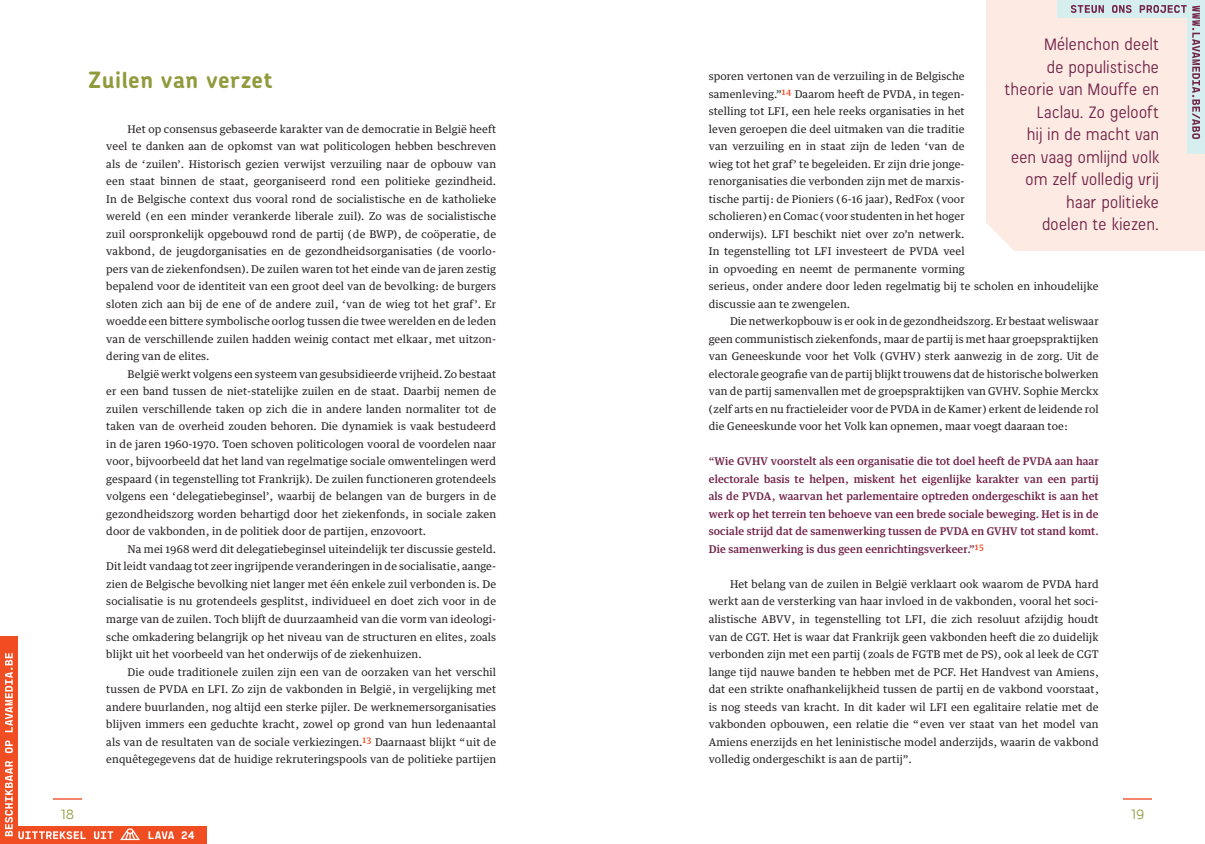
<style>
.page{position:relative;width:1205px;height:844px;background:#fff}
.page>*{position:absolute;margin:0;border:0;box-sizing:border-box;transform-origin:0 0}
._3_3_Lava_-_article_INTERTITLE{font:700 22.5px "Chevin Pro";letter-spacing:.025em;color:#919a3c}
._3_4_Lava_-_article_STREAMER_-_C_right{font:17.5px/22.5px "Beauchef";letter-spacing:.03em;color:#712349;text-align:right}
.t1{font:300 13.75px "Gosha Sans";color:#919a3c}
.t2{font:800 11px "Cartograph Mono CF";color:#fff}
._3_2_Lava_-_article_BODY_TEXT{font:10.62px/17.5px "Guardian Text Egyp";letter-spacing:.01em;color:#231f20;text-align:justify}
._3_2_1_Lava_-_article_body_HIGHLIGHT{font:500 10.62px/17.5px "Guardian Text Egyp";letter-spacing:.01em;color:#712349;text-align:justify}
</style>
<div class="page">
<div style="left:986px;top:0;width:219px;height:251px;background:#fdeae2"></div>
<svg style="left:1123px;top:798px;width:29px;height:1px"></svg>
<div style="left:1057px;top:0;width:148px;height:18px;background:#d6eeed"></div>
<div style="left:1187px;top:0;width:18px;height:154px;background:#d6eeed"></div>
<div style="left:0;top:826px;width:207px;height:17px;background:#f04d22"></div>
<div style="left:0;top:636px;width:18px;height:207px;background:#f04d22"></div>
<svg style="left:5px;top:653px;width:169px;height:186px"></svg>
<svg style="left:1071px;top:5px;width:115px;height:8px"></svg>
<svg style="left:1192px;top:6px;width:8px;height:133px"></svg>
<p class="_3_3_Lava_-_article_INTERTITLE" style="left:89px;top:65px;width:185px">Zuilen van verzet</p>
<p class="_3_2_Lava_-_article_BODY_TEXT" style="left:106px;top:119px;width:391px;text-indent:21px">Het op consensus gebaseerde karakter van de democratie in België heeft veel te danken aan de opkomst van wat politicologen hebben beschreven als de ‘zuilen’. Historisch gezien verwijst verzuiling naar de opbouw van een staat binnen de staat, georganiseerd rond een politieke gezindheid.<br>In de Belgische context dus vooral rond de socialistische en de katholieke wereld ( en een minder verankerde liberale zuil). Zo was de socialistische zuil oorspronkelijk opgebouwd rond de partij ( de BWP), de coöperatie, de vakbond, de jeugdorganisaties en de gezondheidsorganisaties ( de voorlo&shy;pers van de ziekenfondsen). De zuilen waren tot het einde van de jaren zestig bepalend voor de identiteit van een groot deel van de bevolking: de burgers sloten zich aan bij de ene of de andere zuil, ‘van de wieg tot het graf’. Er woedde een bittere symbolische oorlog tussen die twee werelden en de leden van de verschillende zuilen hadden weinig contact met elkaar, met uitzon&shy;dering van de elites.</p>
<p class="_3_2_Lava_-_article_BODY_TEXT" style="left:106px;top:364px;width:391px;text-indent:21px">België werkt volgens een systeem van gesubsidieerde vrijheid. Zo bestaat er een band tussen de niet-statelijke zuilen en de staat. Daarbij nemen de zuilen verschillende taken op zich die in andere landen normaliter tot de taken van de overheid zouden behoren. Die dynamiek is vaak bestudeerd in de jaren 1960-1970. Toen schoven politicologen vooral de voordelen naar voor, bijvoorbeeld dat het land van regelmatige sociale omwentelingen werd gespaard ( in tegenstelling tot Frankrijk). De zuilen functioneren grotendeels volgens een ‘delegatiebeginsel’, waarbij de belangen van de burgers in de gezondheidszorg worden behartigd door het ziekenfonds, in sociale zaken door de vakbonden, in de politiek door de partijen, enzovoort.</p>
<p class="_3_2_Lava_-_article_BODY_TEXT" style="left:106px;top:539px;width:391px;text-indent:21px">Na mei 1968 werd dit delegatiebeginsel uiteindelijk ter discussie gesteld.<br>Dit leidt vandaag tot zeer ingrijpende veranderingen in de socialisatie, aange&shy;zien de Belgische bevolking niet langer met één enkele zuil verbonden is. De socialisatie is nu grotendeels gesplitst, individueel en doet zich voor in de marge van de zuilen. Toch blijft de duurzaamheid van die vorm van ideologi&shy;sche omkadering belangrijk op het niveau van de structuren en elites, zoals blijkt uit het voorbeeld van het onderwijs of de ziekenhuizen.</p>
<p class="_3_2_Lava_-_article_BODY_TEXT" style="left:106px;top:661px;width:391px;text-indent:21px">Die oude traditionele zuilen zijn een van de oorzaken van het verschil tussen de PVDA en LFI. Zo zijn de vakbonden in België, in vergelijking met andere buurlanden, nog altijd een sterke pijler. De werknemersorganisaties blijven immers een geduchte kracht, zowel op grond van hun ledenaantal als van de resultaten van de sociale verkiezingen.<sup>13</sup> Daarnaast blijkt “ uit de enquêtegegevens dat de huidige rekruteringspools van de politieke partijen</p>
<p class="_3_4_Lava_-_article_STREAMER_-_C_right" style="left:1005px;top:33px;width:156px">Mélenchon deelt<br>de populistische theorie van Mouffe en<br>Laclau. Zo gelooft<br>hij in de macht van een vaag omlijnd volk om zelf volledig vrij haar politieke<br>doelen te kiezen.</p>
<p class="_3_2_Lava_-_article_BODY_TEXT" style="left:709px;top:66px;width:391px;text-align:left">sporen vertonen van de verzuiling in de Belgische<br>samenleving.”<sup>14</sup> Daarom heeft de PVDA, in tegen-<br>stelling tot LFI, een hele reeks organisaties in het<br>leven geroepen die deel uitmaken van die traditie<br>van verzuiling en in staat zijn de leden ‘van de<br>wieg tot het graf’ te begeleiden. Er zijn drie jonge-<br>renorganisaties die verbonden zijn met de marxis-<br>tische partij: de Pioniers ( 6-16 jaar), RedFox ( voor<br>scholieren ) en Comac ( voor studenten in het hoger<br>onderwijs). LFI beschikt niet over zo’n netwerk.<br>In tegenstelling tot LFI investeert de PVDA veel<br>in opvoeding en neemt de permanente vorming<br>serieus, onder andere door leden regelmatig bij te scholen en inhoudelijke discussie aan te zwengelen.</p>
<p class="_3_2_Lava_-_article_BODY_TEXT" style="left:709px;top:311px;width:391px;text-indent:21px">Die netwerkopbouw is er ook in de gezondheidszorg. Er bestaat weliswaar geen communistisch ziekenfonds, maar de partij is met haar groepspraktijken van Geneeskunde voor het Volk ( GVHV ) sterk aanwezig in de zorg. Uit de electorale geografie van de partij blijkt trouwens dat de historische bolwerken van de partij samenvallen met de groepspraktijken van GVHV. Sophie Merckx ( zelf arts en nu fractieleider voor de PVDA in de Kamer ) erkent de leidende rol die Geneeskunde voor het Volk kan opnemen, maar voegt daaraan toe:</p>
<p class="_3_2_1_Lava_-_article_body_HIGHLIGHT" style="left:709px;top:451px;width:391px">“Wie GVHV voorstelt als een organisatie die tot doel heeft de PVDA aan haar electorale basis te helpen, miskent het eigenlijke karakter van een partij als de PVDA, waarvan het parlementaire optreden ondergeschikt is aan het werk op het terrein ten behoeve van een brede sociale beweging. Het is in de sociale strijd dat de samenwerking tussen de PVDA en GVHV tot stand komt.<br>Die samenwerking is dus geen eenrichtingsverkeer.”<sup>15</sup></p>
<p class="_3_2_Lava_-_article_BODY_TEXT" style="left:709px;top:574px;width:391px;text-indent:21px">Het belang van de zuilen in België verklaart ook waarom de PVDA hard werkt aan de versterking van haar invloed in de vakbonden, vooral het soci&shy;alistische ABVV, in tegenstelling tot LFI, die zich resoluut afzijdig houdt van de CGT. Het is waar dat Frankrijk geen vakbonden heeft die zo duidelijk verbonden zijn met een partij ( zoals de FGTB met de PS), ook al leek de CGT lange tijd nauwe banden te hebben met de PCF. Het Handvest van Amiens, dat een strikte onafhankelijkheid tussen de partij en de vakbond voorstaat, is nog steeds van kracht. In dit kader wil LFI een egalitaire relatie met de vakbonden opbouwen, een relatie die “ even ver staat van het model van Amiens enerzijds en het leninistische model anderzijds, waarin de vakbond volledig ondergeschikt is aan de partij”.</p>
<p class="t1" style="left:60px;top:804px;width:15px">18</p>
<p class="t1" style="left:1131px;top:804px;width:15px">19</p>
<p class="t2" style="left:181px;top:828px;width:15px">24</p>
</div>
